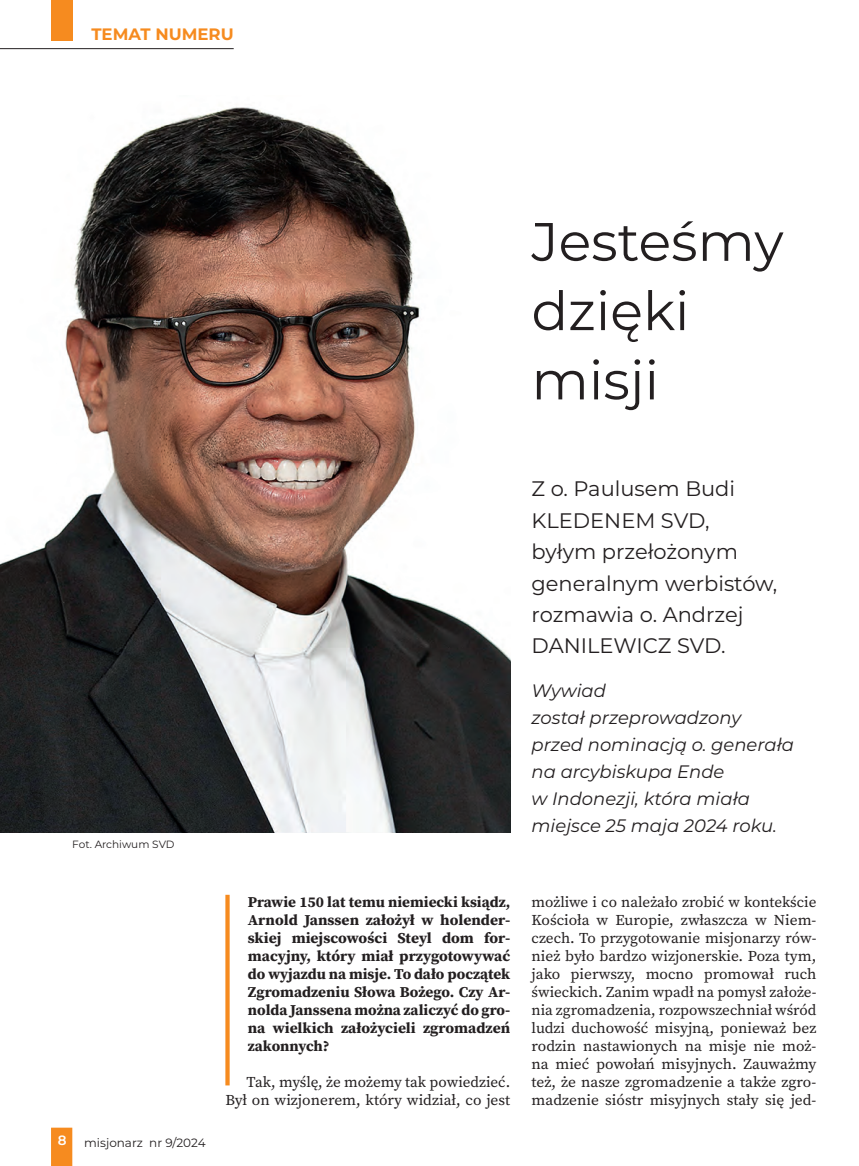
<style>
.page{position:relative;width:859px;height:1166px;background:#fff}
.page>*{position:absolute;margin:0;border:0;box-sizing:border-box;transform-origin:0 0}
.t1{font:54px/69.3px "Montserrat";color:#231f20}
.t2{font:21px/31.3px "Montserrat";color:#231f20}
.t3{font:italic 18px/26.8px "Montserrat";color:#231f20}
.t4{font:700 16.5px "Montserrat";color:#f68b1f}
.t5{font:15px/18px "Source Serif Pro";color:#231f20;text-align:right}
.t6{font:700 15px/18px "Source Serif Pro";color:#231f20;text-align:justify}
.t7{font:600 13.5px "Montserrat";color:#fff}
.t8{font:12px "Montserrat";color:#231f20}
.t9{font:10.5px "Montserrat";color:#231f20}
</style>
<div class="page">
<svg style="left:51px;top:1127px;width:21px;height:38px"></svg>
<hr style="left:0;top:48px;width:234px;height:1px;background:#231f20">
<div style="left:51px;top:0;width:21px;height:40px;background:#f68b1f"></div>
<div style="left:225px;top:894px;width:5px;height:191px;background:#f68b1f"></div>
<img style="left:0;top:107px;width:510px;height:725px">
<p class="t4" style="left:91px;top:22px;width:144px">TEMAT NUMERU</p>
<p class="t1" style="left:532px;top:205px;width:254px">Jesteśmy dzięki misji</p>
<p class="t9" style="left:72px;top:837px;width:102px">Fot. Archiwum SVD</p>
<p class="t7" style="left:58px;top:1130px;width:10px">8</p>
<p class="t8" style="left:84px;top:1134px;width:123px">misjonarz nr 9/2024</p>
<p class="t2" style="left:532px;top:472px;width:247px">Z o. Paulusem Budi<br>Kledenem SVD, byłym przełożonym generalnym werbistów, rozmawia o. Andrzej<br>Da nilewicz SVD.</p>
<p class="t3" style="left:532px;top:676px;width:264px">Wywiad<br>został przeprowadzony przed nominacją o. generała na arcybiskupa Ende<br>w Indonezji, która miała miejsce 25 maja 2024 roku.</p>
<p class="t6" style="left:248px;top:892px;width:264px">Prawie 150 lat temu niemiecki ksiądz, Arnold Janssen założył w holender&shy;skiej miejscowości Steyl dom for&shy;macyjny, który miał przygotowywać do wyjazdu na misje. To dało początek Zgromadzeniu Słowa Bożego. Czy Ar&shy;nolda Janssena można zaliczyć do gro&shy;na wielkich założycieli zgromadzeń zakonnych?</p>
<p class="t5" style="left:225px;top:1072px;width:286px">Tak, myślę, że możemy tak powiedzieć.<br>Był on wizjonerem, który widział, co jest</p>
<p class="t5" style="left:532px;top:892px;width:286px;text-align:justify">możliwe i co należało zrobić w kontekście Kościoła w Europie, zwłaszcza w Niem&shy;czech. To przygotowanie misjonarzy rów&shy;nież było bardzo wizjonerskie. Poza tym, jako pierwszy, mocno promował ruch świeckich. Zanim wpadł na pomysł założe&shy;nia zgromadzenia, rozpowszechniał wśród ludzi duchowość misyjną, ponieważ bez rodzin nastawionych na misje nie moż&shy;na mieć powołań misyjnych. Zauważmy też, że nasze zgromadzenie a także zgro&shy;madzenie sióstr misyjnych stały się jed-</p>
</div>
